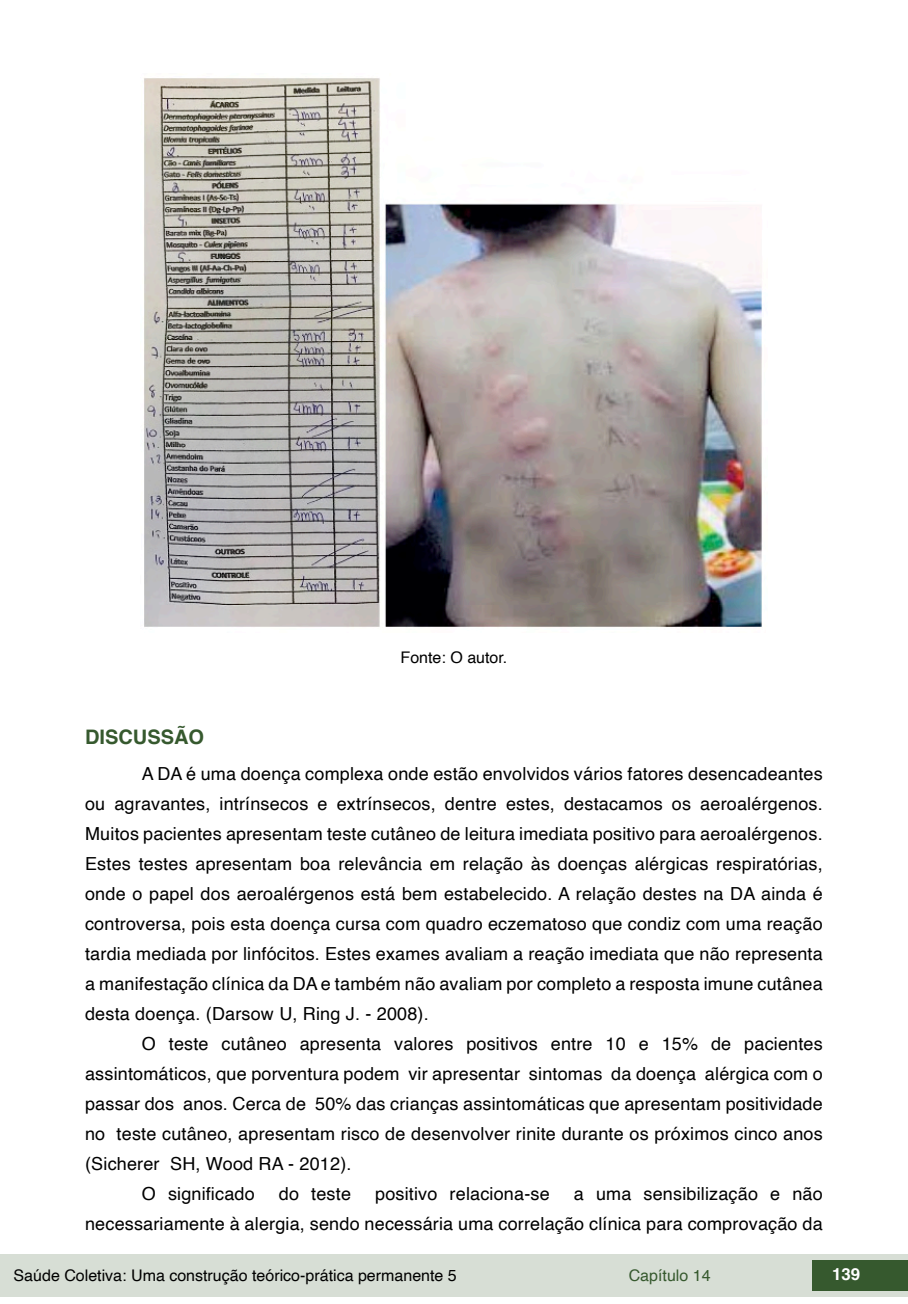
<style>
.page{position:relative;width:908px;height:1304px;background:#fff}
.page>*{position:absolute;margin:0;border:0;box-sizing:border-box;transform-origin:0 0}
.t1{font:700 20px "Helvetica";color:#36592e}
.t2{font:18px/30px "Helvetica";letter-spacing:.01em;color:#000;text-align:justify}
.t3{font:700 16.8px "Helvetica";color:#fff}
.t4{font:16px "Helvetica";color:#000}
.t5{font:16px "Helvetica";color:#36592e}
</style>
<div class="page">
<div style="left:0;top:1254px;width:906px;height:43px;background:#d7ded5"></div>
<div style="left:812px;top:1261px;width:95px;height:30px;background:#36592e"></div>
<img style="left:144px;top:78px;width:618px;height:549px">
<p class="t4" style="left:400px;top:645px;width:108px">Fonte: O autor.</p>
<p class="t1" style="left:85px;top:725px;width:120px">DISCUSSÃO</p>
<p class="t2" style="left:85px;top:759px;width:738px;text-indent:57px">A DA é uma doença complexa onde estão envolvidos vários fatores desencadeantes ou agravantes, intrínsecos e extrínsecos, dentre estes, destacamos os aeroalérgenos.<br>Muitos pacientes apresentam teste cutâneo de leitura imediata positivo para aeroalérgenos.<br>Estes testes apresentam boa relevância em relação às doenças alérgicas respiratórias, onde o papel dos aeroalérgenos está bem estabelecido. A relação destes na DA ainda é controversa, pois esta doença cursa com quadro eczematoso que condiz com uma reação tardia mediada por linfócitos. Estes exames avaliam a reação imediata que não representa a manifestação clínica da DA e também não avaliam por completo a resposta imune cutânea desta doença. (Darsow U, Ring J. - 2008).</p>
<p class="t2" style="left:142px;top:1029px;width:682px">O teste cutâneo apresenta valores positivos entre 10 e 15% de pacientes</p>
<p class="t2" style="left:85px;top:1059px;width:738px">assintomáticos, que porventura podem vir apresentar sintomas da doença alérgica com o</p>
<p class="t2" style="left:85px;top:1089px;width:738px">passar dos anos. Cerca de 50% das crianças assintomáticas que apresentam positividade</p>
<p class="t2" style="left:85px;top:1119px;width:738px">no teste cutâneo, apresentam risco de desenvolver rinite durante os próximos cinco anos</p>
<p class="t2" style="left:85px;top:1149px;width:268px">(Sicherer SH, Wood RA - 2012).</p>
<p class="t2" style="left:142px;top:1179px;width:114px">O significado</p>
<p class="t2" style="left:279px;top:1179px;width:74px">do teste</p>
<p class="t2" style="left:375px;top:1179px;width:176px">positivo relaciona-se</p>
<p class="t2" style="left:85px;top:1179px;width:738px;text-align:right">a uma sensibilização e não<br>necessariamente à alergia, sendo necessária uma correlação clínica para comprovação da</p>
<p class="t4" style="left:14px;top:1263px;width:444px">Saúde Coletiva: Uma construção teórico-prática permanente 5</p>
<p class="t5" style="left:628px;top:1263px;width:83px">Capítulo 14</p>
<p class="t3" style="left:831px;top:1264px;width:30px">139</p>
</div>
